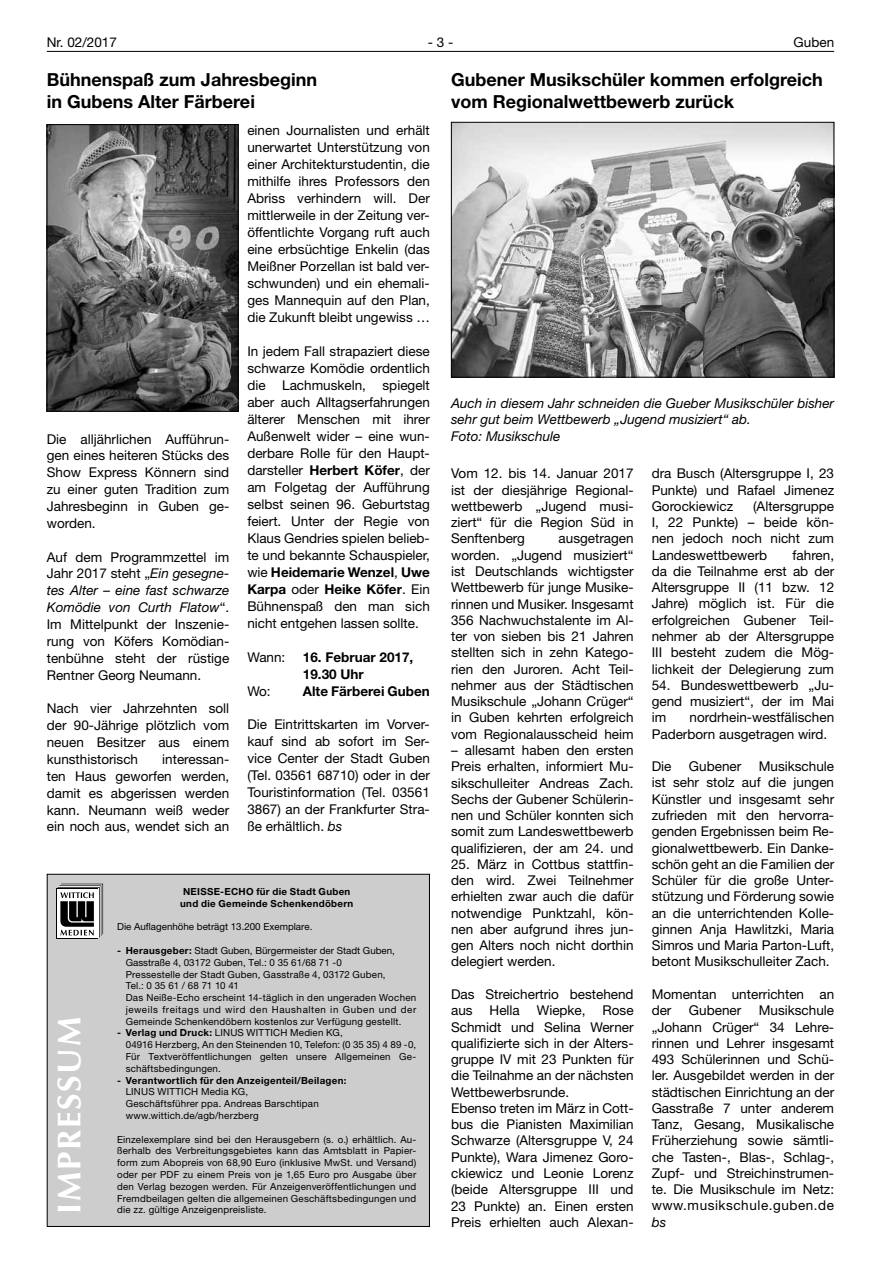
<style>
.page{position:relative;width:881px;height:1263px;background:#fff}
.page>*{position:absolute;margin:0;border:0;box-sizing:border-box;transform-origin:0 0}
.t1{font:700 33px "Optima LT";letter-spacing:.05em;color:#fff}
.t2{font:700 18px/21.6px "Helvetica Neue LT";color:#000}
.t3{font:13.5px/16.2px "Helvetica Neue LT";color:#000;text-align:justify}
.t4{font:italic 13.5px/16.2px "Helvetica Neue LT";color:#000}
.t5{font:700 13.5px/17px "Helvetica Neue LT";color:#000}
.t6{font:9.75px/11.9px "Helvetica Neue LT";letter-spacing:.02em;color:#000}
.t7{font:700 9.75px/11.9px "Helvetica Neue LT";letter-spacing:.03em;color:#000;text-align:center}
.t8{font:9.75px "Helvetica Neue LT";color:#000}
.s1{font-weight:700}
.s2{font-style:italic}
</style>
<div class="page">
<hr style="left:47px;top:51px;width:786px;height:1px;background:#000">
<img style="left:453px;top:124px;width:378px;height:251px">
<div style="left:451px;top:122px;width:382px;height:255px;border:1px solid #000"></div>
<img style="left:49px;top:126px;width:187px;height:283px">
<div style="left:47px;top:124px;width:191px;height:287px;border:1px solid #000"></div>
<div style="left:47px;top:874px;width:382px;height:353px;background:#cecdcd;border:1px solid #000"></div>
<div style="left:56px;top:889px;width:42px;height:50px;background:#000"></div>
<div style="left:57px;top:889px;width:40px;height:49px;background:#fff"></div>
<svg style="left:58px;top:884px;width:45px;height:53px"></svg>
<p class="t3" style="left:47px;top:34px;width:72px">Nr. 02/2017</p>
<p class="t3" style="left:427px;top:34px;width:27px">- 3 -</p>
<p class="t3" style="left:793px;top:34px;width:42px">Guben</p>
<h2 class="t2" style="left:47px;top:69px;width:272px">Bühnenspaß zum Jahresbeginn in Gubens Alter Färberei</h2>
<h2 class="t2" style="left:451px;top:69px;width:373px">Gubener Musikschüler kommen erfolgreich vom Regionalwettbewerb zurück</h2>
<p class="t3" style="left:247px;top:122px;width:184px;line-height:17px">einen Journalisten und erhält unerwartet Unterstützung von einer Architekturstudentin, die mithilfe ihres Professors den Abriss verhindern will. Der mittlerweile in der Zeitung ver&shy;öffentlichte Vorgang ruft auch eine erbsüchtige Enkelin (das Meißner Porzellan ist bald ver&shy;schwunden) und ein ehemali&shy;ges Mannequin auf den Plan, die Zukunft bleibt ungewiss …</p>
<p class="t3" style="left:247px;top:342px;width:184px;line-height:17px">In jedem Fall strapaziert diese schwarze Komödie ordentlich die Lachmuskeln, spiegelt aber auch Alltagserfahrungen älterer Menschen mit ihrer Außenwelt wider – eine wun&shy;derbare Rolle für den Haupt&shy;darsteller <span class="s1">Herbert Köfer</span>, der am Folgetag der Aufführung selbst seinen 96. Geburtstag feiert. Unter der Regie von Klaus Gendries spielen belieb&shy;te und bekannte Schauspieler, wie <span class="s1">Heidemarie Wenzel</span>, <span class="s1">Uwe Karpa</span> oder <span class="s1">Heike Köfer</span>. Ein Bühnenspaß den man sich nicht entgehen lassen sollte.</p>
<p class="t3" style="left:247px;top:648px;width:40px">Wann:</p>
<p class="t5" style="left:303px;top:648px;width:112px">16. Februar 2017,<br>19.30 Uhr</p>
<p class="t3" style="left:247px;top:682px;width:25px">Wo:</p>
<p class="t5" style="left:303px;top:682px;width:128px">Alte Färberei Guben</p>
<p class="t3" style="left:247px;top:716px;width:184px;line-height:17px">Die Eintrittskarten im Vorver&shy;kauf sind ab sofort im Ser&shy;vice Center der Stadt Guben (Tel. 03561 68710) oder in der Touristinformation (Tel. 03561<br>3867) an der Frankfurter Stra&shy;ße erhältlich. <span class="s2">bs</span></p>
<p class="t4" style="left:451px;top:395px;width:384px">Auch in diesem Jahr schneiden die Gueber Musikschüler bisher sehr gut beim Wettbewerb „Jugend musiziert“ ab.</p>
<p class="t3" style="left:47px;top:430px;width:184px">Die alljährlichen Aufführun-</p>
<p class="t4" style="left:451px;top:427px;width:111px">Foto: Musikschule</p>
<p class="t3" style="left:47px;top:447px;width:184px;line-height:16.8px">gen eines heiteren Stücks des Show Express Könnern sind zu einer guten Tradition zum Jahresbeginn in Guben ge&shy;worden.</p>
<p class="t3" style="left:47px;top:548px;width:184px;line-height:16.8px">Auf dem Programmzettel im Jahr 2017 steht „<span class="s2">Ein gesegne&shy;tes Alter – eine fast schwarze Komödie von Curth Flatow</span>“.<br>Im Mittelpunkt der Inszenie&shy;rung von Köfers Komödian&shy;tenbühne steht der rüstige Rentner Georg Neumann.</p>
<p class="t3" style="left:47px;top:700px;width:184px;line-height:16.8px">Nach vier Jahrzehnten soll der 90-Jährige plötzlich vom neuen Besitzer aus einem kunsthistorisch</p>
<p class="t3" style="left:651px;top:465px;width:184px">dra Busch (Altersgruppe I, 23<br>Punkte) und Rafael Jimenez Gorockiewicz</p>
<p class="t3" style="left:451px;top:465px;width:184px">Vom 12. bis 14. Januar 2017 ist der diesjährige Regional&shy;wettbewerb „Jugend musi&shy;ziert“ für die Region Süd in Senftenberg</p>
<p class="t3" style="left:651px;top:498px;width:184px;text-indent:101px">(Altersgruppe I, 22 Punkte) – beide kön&shy;nen jedoch noch nicht zum Landeswettbewerb</p>
<p class="t3" style="left:451px;top:530px;width:184px;text-indent:107px">ausgetragen worden. „Jugend musiziert“ ist Deutschlands wichtigster Wettbewerb für junge Musike&shy;rinnen und Musiker. Insgesamt 356 Nachwuchstalente im Al&shy;ter von sieben bis 21 Jahren stellten sich in zehn Katego&shy;rien den Juroren. Acht Teil&shy;nehmer aus der Städtischen Musikschule „Johann Crüger“ in Guben kehrten erfolgreich vom Regionalausscheid heim</p>
<p class="t3" style="left:451px;top:742px;width:184px">– allesamt haben den ersten Preis erhalten, informiert Mu&shy;sikschulleiter Andreas Zach.<br>Sechs der Gubener Schülerin&shy;nen und Schüler konnten sich somit zum Landeswettbewerb qualifizieren, der am 24. und</p>
<p class="t3" style="left:451px;top:856px;width:184px">25. März in Cottbus stattfin&shy;den wird. Zwei Teilnehmer erhielten zwar auch die dafür notwendige Punktzahl, kön&shy;nen aber aufgrund ihres jun&shy;gen Alters noch nicht dorthin delegiert werden.</p>
<p class="t3" style="left:451px;top:986px;width:184px">Das Streichertrio bestehend aus</p>
<p class="t3" style="left:651px;top:547px;width:184px;text-indent:141px">fahren, da die Teilnahme erst ab der Altersgruppe II (11 bzw. 12<br>Jahre) möglich ist. Für die erfolgreichen Gubener Teil&shy;nehmer ab der Altersgruppe III besteht zudem die Mög&shy;lichkeit der Delegierung zum</p>
<p class="t3" style="left:651px;top:677px;width:184px">54. Bundeswettbewerb „Ju&shy;gend musiziert“, der im Mai im</p>
<p class="t3" style="left:651px;top:709px;width:184px;text-indent:38px">nordrhein-westfälischen<br>Paderborn ausgetragen wird.</p>
<p class="t3" style="left:651px;top:758px;width:21px">Die</p>
<p class="t3" style="left:688px;top:758px;width:54px">Gubener</p>
<p class="t3" style="left:47px;top:750px;width:184px;line-height:16.8px;text-indent:115px">interessan&shy;ten Haus geworfen werden, damit es abgerissen werden kann. Neumann weiß weder ein noch aus, wendet sich an</p>
<p class="t3" style="left:651px;top:758px;width:184px;text-indent:107px">Musikschule ist sehr stolz auf die jungen Künstler und insgesamt sehr zufrieden mit den hervorra&shy;genden Ergebnissen beim Re&shy;gionalwettbewerb. Ein Danke&shy;schön geht an die Familien der Schüler für die große Unter&shy;stützung und Förderung sowie an die unterrichtenden Kolle&shy;ginnen Anja Hawlitzki, Maria Simros und Maria Parton-Luft, betont Musikschulleiter Zach.</p>
<p class="t3" style="left:651px;top:986px;width:184px">Momentan unterrichten an der</p>
<p class="t7" style="left:180px;top:885px;width:174px">NEISSE-ECHO für die Stadt Guben und die Gemeinde Schenkendöbern</p>
<p class="t8" style="left:117px;top:921px;width:197px">Die Auflagenhöhe beträgt 13.200 Exemplare.</p>
<p class="t6" style="left:126px;top:944px;width:292px;text-indent:-9px"><span class="s1">- Herausgeber:</span> Stadt Guben, Bürgermeister der Stadt Guben, Gasstraße 4, 03172 Guben, Tel.: 0 35 61/68 71 -0<br>Pressestelle der Stadt Guben, Gasstraße 4, 03172 Guben,<br>Tel.: 0 35 61 / 68 71 10 41<br>Das Neiße-Echo erscheint 14-täglich in den ungeraden Wochen jeweils freitags und wird den Haushalten in Guben und der Gemeinde Schenkendöbern kostenlos zur Verfügung gestellt.</p>
<p class="t6" style="left:126px;top:1027px;width:292px;text-indent:-9px"><span class="s1">- Verlag und Druck:</span> LINUS WITTICH Medien KG,<br>04916 Herzberg, An den Steinenden 10, Telefon: (0 35 35) 4 89 -0, Für Textveröffentlichungen gelten unsere Allgemeinen Ge&shy;schäftsbedingungen.</p>
<p class="t7" style="left:117px;top:1074px;width:231px">- Verantwortlich für den Anzeigenteil/Beilagen:</p>
<p class="t6" style="left:126px;top:1086px;width:194px">LINUS WITTICH Media KG,<br>Geschäftsführer ppa. Andreas Barschtipan www.wittich.de/agb/herzberg</p>
<p class="t6" style="left:117px;top:1133px;width:300px;text-align:justify">Einzelexemplare sind bei den Herausgebern (s. o.) erhältlich. Au&shy;ßerhalb des Verbreitungsgebietes kann das Amtsblatt in Papier&shy;form zum Abopreis von 68,90 Euro (inklusive MwSt. und Versand) oder per PDF zu einem Preis von je 1,65 Euro pro Ausgabe über den Verlag bezogen werden. Für Anzeigenveröffentlichungen und Fremdbeilagen gelten die allgemeinen Geschäftsbedingungen und</p>
<p class="t3" style="left:688px;top:1002px;width:54px">Gubener</p>
<p class="t3" style="left:651px;top:1002px;width:184px;text-indent:107px">Musikschule „Johann Crüger“ 34 Lehre&shy;rinnen und Lehrer insgesamt 493 Schülerinnen und Schü&shy;ler. Ausgebildet werden in der städtischen Einrichtung an der Gasstraße 7 unter anderem Tanz, Gesang, Musikalische Früherziehung sowie sämtli&shy;che Tasten-, Blas-, Schlag-, Zupf- und Streichinstrumen&shy;te. Die Musikschule im Netz: www.musikschule.guben.de</p>
<p class="t4" style="left:651px;top:1213px;width:16px">bs</p>
<p class="t3" style="left:451px;top:1002px;width:184px;text-align:left;text-indent:151px">Rose<br>Schmidt und Selina Werner qualifizierte sich in der Alters&shy;gruppe IV mit 23 Punkten für die Teilnahme an der nächsten<br>Wettbewerbsrunde.<br>Ebenso treten im März in Cott&shy;bus die Pianisten Maximilian<br>Schwarze (Altersgruppe V, 24<br>Punkte), Wara Jimenez Goro&shy;ckiewicz und Leonie Lorenz (beide Altersgruppe III und<br>23 Punkte) an. Einen ersten<br>Preis erhielten auch Alexan-</p>
<p class="t3" style="left:489px;top:1002px;width:32px">Hella</p>
<p class="t3" style="left:536px;top:1002px;width:50px">Wiepke,</p>
<h1 class="t1" style="left:50px;top:1214px;width:198px;rotate:-90deg">IMPRESSUM</h1>
<p class="t6" style="left:117px;top:1204px;width:151px">die zz. gültige Anzeigenpreisliste.</p>
</div>
